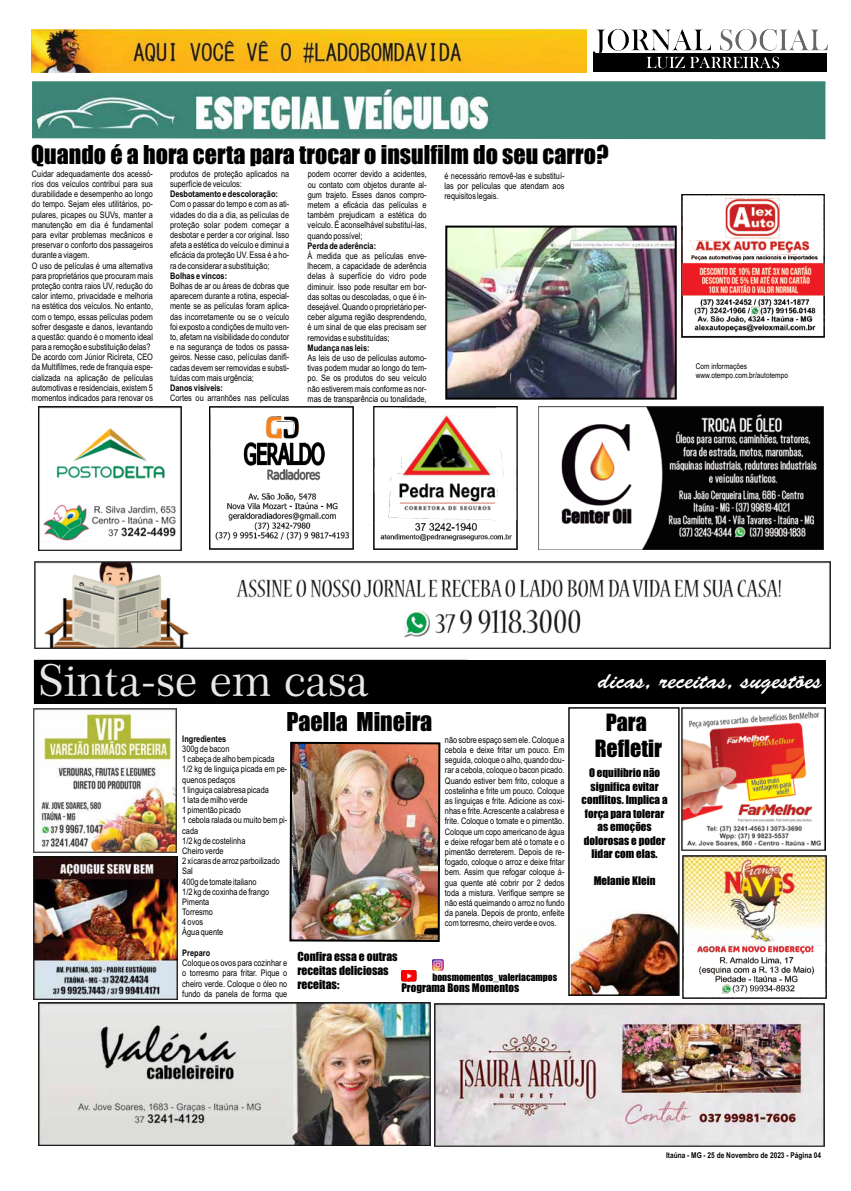
<style>
.page{position:relative;width:851px;height:1191px;background:#fff}
.page>*{position:absolute;margin:0;border:0;box-sizing:border-box;transform-origin:0 0}
.t1{font:45.7px "Ebrima";color:#fff}
.t2{font:44.4px "Century 751 BT Roman B";color:#e6e7e8}
.t3{font:24px "Impact";color:#000}
.t4{font:23.5px "Brush Script Std";color:#fff}
.t5{font:22px/26.8px "Impact";color:#000;text-align:center}
.t6{font:11.5px/14.1px "Impact";color:#000}
.t7{font:11px/13.4px "Impact";color:#000;text-align:center}
.t8{font:10.9px "Impact";color:#000}
.t9{font:9.5px "Impact";color:#000}
.t10{font:9px/10.2px "Arial Narrow";color:#000;text-align:justify}
.t11{font:700 9px "Arial Narrow";color:#000}
.t12{font:8px/9.1px "Arial Narrow";color:#000}
.t13{font:700 8px "Arial Narrow";color:#000}
</style>
<div class="page">
<img style="left:373px;top:406px;width:144px;height:144px">
<img style="left:39px;top:407px;width:143px;height:143px">
<img style="left:32px;top:81px;width:793px;height:58px">
<img style="left:210px;top:406px;width:143px;height:144px">
<img style="left:538px;top:407px;width:285px;height:142px">
<img style="left:681px;top:194px;width:143px;height:144px">
<img style="left:593px;top:30px;width:234px;height:24px">
<div style="left:593px;top:54px;width:233px;height:18px;background:#000"></div>
<svg style="left:646px;top:57px;width:133px;height:11px"></svg>
<img style="left:32px;top:29px;width:554px;height:43px">
<img style="left:570px;top:911px;width:107px;height:83px">
<div style="left:34px;top:660px;width:792px;height:43px;background:#000"></div>
<img style="left:34px;top:856px;width:143px;height:143px">
<img style="left:682px;top:855px;width:144px;height:143px">
<img style="left:34px;top:709px;width:143px;height:143px">
<img style="left:682px;top:707px;width:143px;height:144px">
<img style="left:434px;top:1003px;width:390px;height:144px">
<img style="left:38px;top:1002px;width:392px;height:143px">
<img style="left:401px;top:970px;width:16px;height:11px">
<svg style="left:432px;top:959px;width:12px;height:11px"></svg>
<div style="left:568px;top:707px;width:111px;height:289px;border:1px solid #000"></div>
<img style="left:289px;top:741px;width:152px;height:201px">
<img style="left:34px;top:562px;width:796px;height:86px">
<img style="left:448px;top:229px;width:225px;height:167px">
<div style="left:445px;top:226px;width:231px;height:173px;border:2px solid #000"></div>
<h3 class="t3" style="left:31px;top:136px;width:579px">Quando é a hora certa para trocar o insulfilm do seu carro?</h3>
<p class="t10" style="left:32px;top:168px;width:123px;text-align:left">Cuidar adequadamente dos acessó&shy;rios dos veículos contribui para sua durabilidade e desempenho ao longo do tempo. Sejam eles utilitários, po&shy;pulares, picapes ou SUVs, manter a manutenção em dia é fundamental para evitar problemas mecânicos e preservar o conforto dos passageiros durante a viagem.<br>O uso de películas é uma alternativa para proprietários que procuram mais proteção contra raios UV, redução do calor interno, privacidade e melhoria na estética dos veículos. No entanto, com o tempo, essas películas podem sofrer desgaste e danos, levantando a questão: quando é o momento ideal para a remoção e substituição delas?<br>De acordo com Júnior Ricìreta, CEO da Multifilmes, rede de franquia espe&shy;cializada na aplicação de películas automotivas e residenciais, existem 5 momentos indicados para renovar os</p>
<p class="t10" style="left:444px;top:170px;width:121px">é necessário removê-las e substituí&shy;las por películas que atendam aos requisitos legais.</p>
<p class="t10" style="left:170px;top:168px;width:121px">produtos de proteção aplicados na superfície de veículos:</p>
<p class="t11" style="left:170px;top:187px;width:109px">Desbotamento e descoloração:</p>
<p class="t10" style="left:170px;top:199px;width:121px">Com o passar do tempo e com as ati&shy;vidades do dia a dia, as películas de proteção solar podem começar a desbotar e perder a cor original. Isso afeta a estética do veículo e diminui a eficácia da proteção UV. Essa é a ho&shy;ra de considerar a substituição;</p>
<p class="t11" style="left:170px;top:269px;width:59px">Bolhas e vincos:</p>
<p class="t10" style="left:170px;top:280px;width:121px">Bolhas de ar ou áreas de dobras que aparecem durante a rotina, especial&shy;mente se as películas foram aplica&shy;das incorretamente ou se o veículo foi exposto a condições de muito ven&shy;to, afetam na visibilidade do condutor e na segurança de todos os passa&shy;geiros. Nesse caso, películas danifi&shy;cadas devem ser removidas e substi&shy;tuídas com mais urgência;</p>
<p class="t11" style="left:170px;top:381px;width:54px">Danos visíveis:</p>
<p class="t10" style="left:170px;top:392px;width:121px">Cortes ou arranhões nas películas</p>
<p class="t10" style="left:307px;top:169px;width:121px">podem ocorrer devido a acidentes, ou contato com objetos durante al&shy;gum trajeto. Esses danos compro&shy;metem a eficácia das películas e também prejudicam a estética do veículo. É aconselhável substituí-las, quando possível;</p>
<p class="t11" style="left:307px;top:239px;width:70px">Perda de aderência:</p>
<p class="t10" style="left:307px;top:250px;width:121px">À medida que as películas enve&shy;lhecem, a capacidade de aderência delas à superfície do vidro pode diminuir. Isso pode resultar em bor&shy;das soltas ou descoladas, o que é in&shy;desejável. Quando o proprietário per&shy;ceber alguma região desprendendo, é um sinal de que elas precisam ser removidas e substituídas;</p>
<p class="t11" style="left:307px;top:341px;width:63px">Mudança nas leis:</p>
<p class="t10" style="left:307px;top:352px;width:121px">As leis de uso de películas automo&shy;tivas podem mudar ao longo do tem&shy;po. Se os produtos do seu veículo não estiverem mais conforme as nor&shy;mas de transparência ou tonalidade,</p>
<p class="t12" style="left:695px;top:361px;width:94px">Com informações www.otempo.com.br/autotempo</p>
<h1 class="t1" style="left:46px;top:639px;width:333px">Sinta-se em casa</h1>
<h2 class="t2" style="left:38px;top:653px;width:333px">Sinta-se em casa</h2>
<h3 class="t3" style="left:286px;top:703px;width:147px">Paella Mineira</h3>
<p class="t11" style="left:182px;top:732px;width:45px">Ingredientes</p>
<p class="t10" style="left:182px;top:743px;width:107px;text-align:left">300g de bacon<br>1 cabeça de alho bem picada<br>1/2 kg de linguiça picada em pe&shy;quenos pedaços<br>1 linguiça calabresa picada<br>1 lata de milho verde<br>1 pimentão picado<br>1 cebola ralada ou muito bem pi&shy;cada<br>1/2 kg de costelinha<br>Cheiro verde<br>2 xícaras de arroz parboilizado<br>Sal<br>400g de tomate italiano<br>1/2 kg de coxinha de frango<br>Pimenta<br>Torresmo<br>4 ovos<br>Água quente</p>
<p class="t11" style="left:182px;top:946px;width:29px">Preparo</p>
<p class="t10" style="left:182px;top:957px;width:107px">Coloque os ovos para cozinhar e o torresmo para fritar. Pique o cheiro verde. Coloque o óleo no fundo da panela de forma que</p>
<p class="t10" style="left:445px;top:734px;width:121px">não sobre espaço sem ele. Coloque a cebola e deixe fritar um pouco. Em seguida, coloque o alho, quando dou&shy;rar a cebola, coloque o bacon picado.<br>Quando estiver bem frito, coloque a costelinha e frite um pouco. Coloque as linguiças e frite. Adicione as coxi&shy;nhas e frite. Acrescente a calabresa e frite. Coloque o tomate e o pimentão.<br>Coloque um copo americano de água e deixe refogar bem até o tomate e o pimentão derreterem. Depois de re&shy;fogado, coloque o arroz e deixe fritar bem. Assim que refogar coloque á&shy;gua quente até cobrir por 2 dedos toda a mistura. Verifique sempre se não está queimando o arroz no fundo da panela. Depois de pronto, enfeite com torresmo, cheiro verde e ovos.</p>
<p class="t6" style="left:297px;top:948px;width:102px">Confira essa e outras receitas deliciosas receitas:</p>
<p class="t9" style="left:432px;top:969px;width:126px">bonsmomentos_valeriacampos</p>
<p class="t8" style="left:401px;top:979px;width:119px">Programa Bons Momentos</p>
<h3 class="t4" style="left:598px;top:667px;width:225px">dicas, receitas, sugestões</h3>
<h3 class="t5" style="left:594px;top:708px;width:69px">Para<br>Refletir</h3>
<p class="t7" style="left:581px;top:766px;width:88px">O equilíbrio não significa evitar conflitos. Implica a força para tolerar as emoções dolorosas e poder lidar com elas.</p>
<p class="t7" style="left:593px;top:873px;width:63px">Melanie Klein</p>
<p class="t13" style="left:666px;top:1149px;width:156px">Itaúna - MG - 25 de Novembro de 2023 - Página 04</p>
</div>
